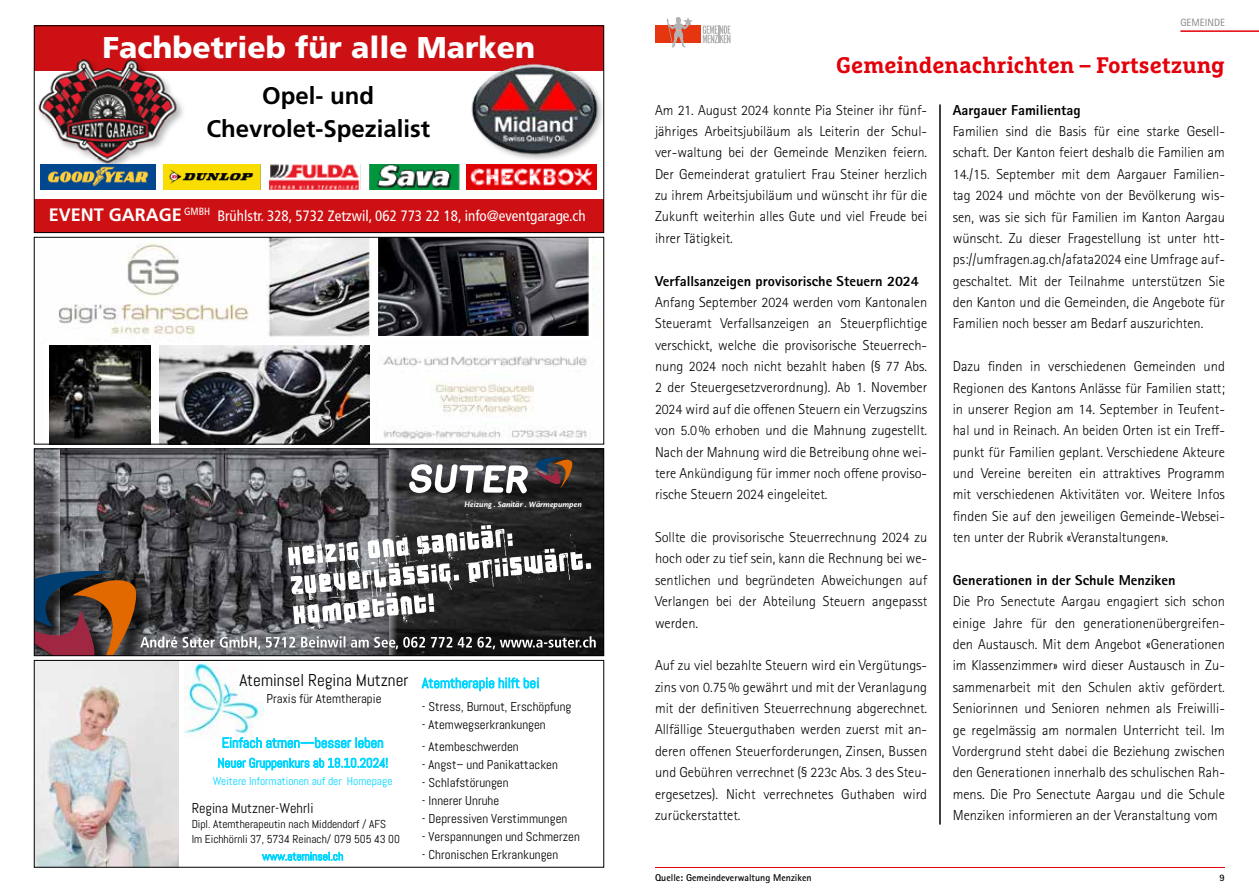
<style>
.page{position:relative;width:1259px;height:893px;background:#fff}
.page>*{position:absolute;margin:0;border:0;box-sizing:border-box;transform-origin:0 0}
.t1{font:900 30px "Frutiger LT Std";color:#fff}
.t2{font:700 24px/33px "Frutiger LT Std";color:#000;text-align:center}
.t3{font:700 22.5px "Marselis Slab Pro";color:#e3000b}
.t4{font:17.85px "Abel";color:#000}
.t5{font:17.1px "Abel";color:#000}
.t6{font:condensed 15px "Frutiger LT Std";color:#fff}
.t7{font:14.85px "Abel";letter-spacing:.005em;color:#00d5ff}
.t8{font:14.85px "Abel";color:#000}
.t9{font:300 14.4px/21.3px "Rotis Sans Serif Std";color:#000;text-align:justify}
.t10{font:800 14.4px "Rotis Sans Serif Std";color:#000}
.t11{font:14.25px "Abel";letter-spacing:.005em;color:#00d5ff}
.t12{font:14.25px "Abel";color:#000}
.t13{font:13.5px "Abel";color:#000}
.t14{font:13.35px "Abel";color:#000}
.t15{font:13.35px "Abel";color:#00d5ff}
.t16{font:12.9px "Abel";color:#000}
.t17{font:12.9px "Abel";color:#00d5ff}
.t18{font:12px/15.3px "Abel";letter-spacing:-.005em;color:#000}
.t19{font:12px "Abel";letter-spacing:-.005em;color:#00d5ff}
.t20{font:11.55px/14.7px "Abel";letter-spacing:-.005em;color:#000}
.t21{font:11.55px "Abel";letter-spacing:-.005em;color:#00d5ff}
.t22{font:10.5px "Rotis Sans Serif Std";color:#868786}
.t23{font:700 9.9px "Rotis Sans Serif Std";color:#000}
.t24{font:italic 700 8.55px "Cronos Pro";letter-spacing:-.005em;color:#fff}
.s1{font-weight:700;font-stretch:normal;font-size:18px}
</style>
<div class="page">
<hr style="left:1180px;top:30px;width:79px;height:2px;background:#e3000b">
<hr style="left:655px;top:867px;width:570px;height:1px;background:#e3000b">
<div style="left:655px;top:26px;width:45px;height:17px;background:#e6360f"></div>
<svg style="left:703px;top:25px;width:27px;height:18px"></svg>
<svg style="left:667px;top:17px;width:26px;height:31px"></svg>
<div style="left:34px;top:199px;width:570px;height:34px;background:#cd1013"></div>
<div style="left:34px;top:26px;width:570px;height:45px;background:#cd1013"></div>
<div style="left:37px;top:58px;width:149px;height:114px;background:#000;opacity:.3"></div>
<img style="left:37px;top:59px;width:143px;height:105px">
<img style="left:471px;top:63px;width:131px;height:97px">
<img style="left:40px;top:165px;width:115px;height:25px">
<img style="left:164px;top:165px;width:97px;height:25px">
<img style="left:269px;top:164px;width:92px;height:26px">
<img style="left:369px;top:164px;width:91px;height:26px">
<img style="left:467px;top:164px;width:129px;height:26px">
<div style="left:34px;top:26px;width:570px;height:207px;border:1px solid #000"></div>
<img style="left:58px;top:239px;width:544px;height:203px">
<div style="left:377px;top:237px;width:214px;height:101px;background:linear-gradient(to bottom,#fff,#fff)"></div>
<img style="left:378px;top:239px;width:210px;height:97px">
<svg style="left:49px;top:343px;width:325px;height:99px"></svg>
<img style="left:159px;top:346px;width:210px;height:96px">
<img style="left:49px;top:346px;width:101px;height:96px">
<div style="left:34px;top:237px;width:570px;height:207px;border:1px solid #000"></div>
<img style="left:36px;top:451px;width:566px;height:203px">
<svg style="left:409px;top:457px;width:163px;height:36px"></svg>
<img style="left:61px;top:451px;width:327px;height:63px">
<svg style="left:36px;top:514px;width:560px;height:140px;background:#595556"></svg>
<div style="left:34px;top:449px;width:570px;height:207px;border:1px solid #000"></div>
<img style="left:185px;top:662px;width:78px;height:75px">
<img style="left:36px;top:662px;width:142px;height:203px">
<div style="left:34px;top:660px;width:570px;height:207px;border:1px solid #000"></div>
<hr style="left:939px;top:105px;width:1px;height:719px;background:#000">
<h1 class="t1" style="left:102px;top:29px;width:434px">Fachbetrieb für alle Marken</h1>
<h2 class="t2" style="left:206px;top:80px;width:225px">Opel- und<br>Chevrolet-Spezialist</h2>
<p class="t6" style="left:49px;top:207px;width:538px"><span class="s1">EVENT GARAGE</span> <sup>GMBH</sup> Brühlstr. 328, 5732 Zetzwil, 062 773 22 18, info@eventgarage.ch</p>
<p class="t24" style="left:464px;top:500px;width:119px">Heizung . Sanitär . Wärmepumpen</p>
<p class="t4" style="left:239px;top:666px;width:177px">Ateminsel Regina Mutzner</p>
<p class="t14" style="left:268px;top:687px;width:121px">Praxis für Atemtherapie</p>
<p class="t5" style="left:239px;top:669px;width:170px">Ateminsel Regina Mutzner</p>
<p class="t16" style="left:266px;top:690px;width:117px">Praxis für Atemtherapie</p>
<p class="t7" style="left:430px;top:671px;width:124px">Atemtherapie hilft bei</p>
<p class="t14" style="left:430px;top:696px;width:157px">- Stress, Burnout, Erschöpfung</p>
<p class="t14" style="left:430px;top:715px;width:130px">- Atemwegserkrankungen</p>
<p class="t13" style="left:430px;top:738px;width:102px">- Atembeschwerden</p>
<p class="t14" style="left:430px;top:757px;width:143px">- Angst– und Panikattacken</p>
<p class="t14" style="left:430px;top:775px;width:92px">- Schlafstörungen</p>
<p class="t14" style="left:430px;top:794px;width:82px">- Innerer Unruhe</p>
<p class="t14" style="left:430px;top:813px;width:153px">- Depressiven Verstimmungen</p>
<p class="t14" style="left:430px;top:832px;width:166px">- Verspannungen und Schmerzen</p>
<p class="t14" style="left:430px;top:851px;width:143px">- Chronischen Erkrankungen</p>
<p class="t11" style="left:422px;top:674px;width:119px">Atemtherapie hilft bei</p>
<p class="t16" style="left:422px;top:698px;width:151px">- Stress, Burnout, Erschöpfung</p>
<p class="t16" style="left:422px;top:716px;width:125px">- Atemwegserkrankungen</p>
<p class="t16" style="left:422px;top:738px;width:98px">- Atembeschwerden</p>
<p class="t16" style="left:422px;top:757px;width:137px">- Angst– und Panikattacken</p>
<p class="t16" style="left:422px;top:775px;width:88px">- Schlafstörungen</p>
<p class="t16" style="left:422px;top:793px;width:79px">- Innerer Unruhe</p>
<p class="t16" style="left:422px;top:811px;width:147px">- Depressiven Verstimmungen</p>
<p class="t16" style="left:422px;top:829px;width:159px">- Verspannungen und Schmerzen</p>
<p class="t16" style="left:422px;top:847px;width:138px">- Chronischen Erkrankungen</p>
<p class="t7" style="left:221px;top:733px;width:170px">Einfach atmen—besser leben</p>
<p class="t15" style="left:217px;top:755px;width:179px">Neuer Gruppenkurs ab 18.10.2024!</p>
<p class="t19" style="left:212px;top:775px;width:189px">Weitere Informationen auf der Homepage</p>
<p class="t8" style="left:190px;top:800px;width:128px">Regina Mutzner-Wehrli</p>
<p class="t18" style="left:190px;top:819px;width:218px">Dipl. Atemtherapeutin nach Middendorf / AFS<br>Im Eichhörnli 37, 5734 Reinach/ 079 505 43 00</p>
<p class="t19" style="left:263px;top:853px;width:86px">www.ateminsel.ch</p>
<p class="t11" style="left:222px;top:734px;width:163px">Einfach atmen—besser leben</p>
<p class="t17" style="left:217px;top:755px;width:172px">Neuer Gruppenkurs ab 18.10.2024!</p>
<p class="t21" style="left:213px;top:774px;width:182px">Weitere Informationen auf der Homepage</p>
<p class="t12" style="left:192px;top:799px;width:123px">Regina Mutzner-Wehrli</p>
<p class="t20" style="left:192px;top:817px;width:210px">Dipl. Atemtherapeutin nach Middendorf / AFS<br>Im Eichhörnli 37, 5734 Reinach/ 079 505 43 00</p>
<p class="t21" style="left:262px;top:849px;width:83px">www.ateminsel.ch</p>
<p class="t22" style="left:1180px;top:16px;width:46px">GEMEINDE</p>
<h3 class="t3" style="left:836px;top:51px;width:390px">Gemeindenachrichten – Fortsetzung</h3>
<p class="t9" style="left:655px;top:99px;width:274px">Am 21. August 2024 konnte Pia Steiner ihr fünf&shy;jähriges Arbeitsjubiläum als Leiterin der Schul&shy;ver-waltung bei der Gemeinde Menziken feiern.<br>Der Gemeinderat gratuliert Frau Steiner herzlich zu ihrem Arbeitsjubiläum und wünscht ihr für die Zukunft weiterhin alles Gute und viel Freude bei ihrer Tätigkeit.</p>
<p class="t10" style="left:655px;top:271px;width:265px">Verfallsanzeigen provisorische Steuern 2024</p>
<p class="t9" style="left:655px;top:292px;width:274px">Anfang September 2024 werden vom Kantonalen Steueramt Verfallsanzeigen an Steuerpflichtige verschickt, welche die provisorische Steuerrech&shy;nung 2024 noch nicht bezahlt haben (§ 77 Abs.<br>2 der Steuergesetzverordnung). Ab 1. November 2024 wird auf die offenen Steuern ein Verzugszins von 5.0% erhoben und die Mahnung zugestellt.<br>Nach der Mahnung wird die Betreibung ohne wei&shy;tere Ankündigung für immer noch offene proviso&shy;rische Steuern 2024 eingeleitet.</p>
<p class="t9" style="left:655px;top:527px;width:274px">Sollte die provisorische Steuerrechnung 2024 zu hoch oder zu tief sein, kann die Rechnung bei we&shy;sentlichen und begründeten Abweichungen auf Verlangen bei der Abteilung Steuern angepasst werden.</p>
<p class="t9" style="left:655px;top:655px;width:274px">Auf zu viel bezahlte Steuern wird ein Vergütungs&shy;zins von 0.75% gewährt und mit der Veranlagung mit der definitiven Steuerrechnung abgerechnet.<br>Allfällige Steuerguthaben werden zuerst mit an&shy;deren offenen Steuerforderungen, Zinsen, Bussen und Gebühren verrechnet (§ 223c Abs. 3 des Steu&shy;ergesetzes). Nicht verrechnetes Guthaben wird zurückerstattet.</p>
<p class="t10" style="left:952px;top:101px;width:129px">Aargauer Familientag</p>
<p class="t9" style="left:952px;top:121px;width:274px">Familien sind die Basis für eine starke Gesell&shy;schaft. Der Kanton feiert deshalb die Familien am 14./15. September mit dem Aargauer Familien&shy;tag 2024 und möchte von der Bevölkerung wis&shy;sen, was sie sich für Familien im Kanton Aargau wünscht. Zu dieser Fragestellung ist unter htt&shy;ps://umfragen.ag.ch/afata2024 eine Umfrage auf&shy;geschaltet. Mit der Teilnahme unterstützen Sie den Kanton und die Gemeinden, die Angebote für Familien noch besser am Bedarf auszurichten.</p>
<p class="t9" style="left:952px;top:356px;width:274px">Dazu finden in verschiedenen Gemeinden und Regionen des Kantons Anlässe für Familien statt; in unserer Region am 14. September in Teufent&shy;hal und in Reinach. An beiden Orten ist ein Treff&shy;punkt für Familien geplant. Verschiedene Akteure und Vereine bereiten ein attraktives Programm mit verschiedenen Aktivitäten vor. Weitere Infos finden Sie auf den jeweiligen Gemeinde-Websei&shy;ten unter der Rubrik «Veranstaltungen».</p>
<p class="t10" style="left:952px;top:571px;width:224px">Generationen in der Schule Menziken</p>
<p class="t9" style="left:952px;top:591px;width:274px">Die Pro Senectute Aargau engagiert sich schon einige Jahre für den generationenübergreifen&shy;den Austausch. Mit dem Angebot «Generationen im Klassenzimmer» wird dieser Austausch in Zu&shy;sammenarbeit mit den Schulen aktiv gefördert.<br>Seniorinnen und Senioren nehmen als Freiwilli&shy;ge regelmässig am normalen Unterricht teil. Im Vordergrund steht dabei die Beziehung zwischen den Generationen innerhalb des schulischen Rah&shy;mens. Die Pro Senectute Aargau und die Schule Menziken informieren an der Veranstaltung vom</p>
<p class="t23" style="left:655px;top:871px;width:158px">Quelle: Gemeindeverwaltung Menziken</p>
<p class="t23" style="left:1219px;top:871px;width:7px">9</p>
</div>
